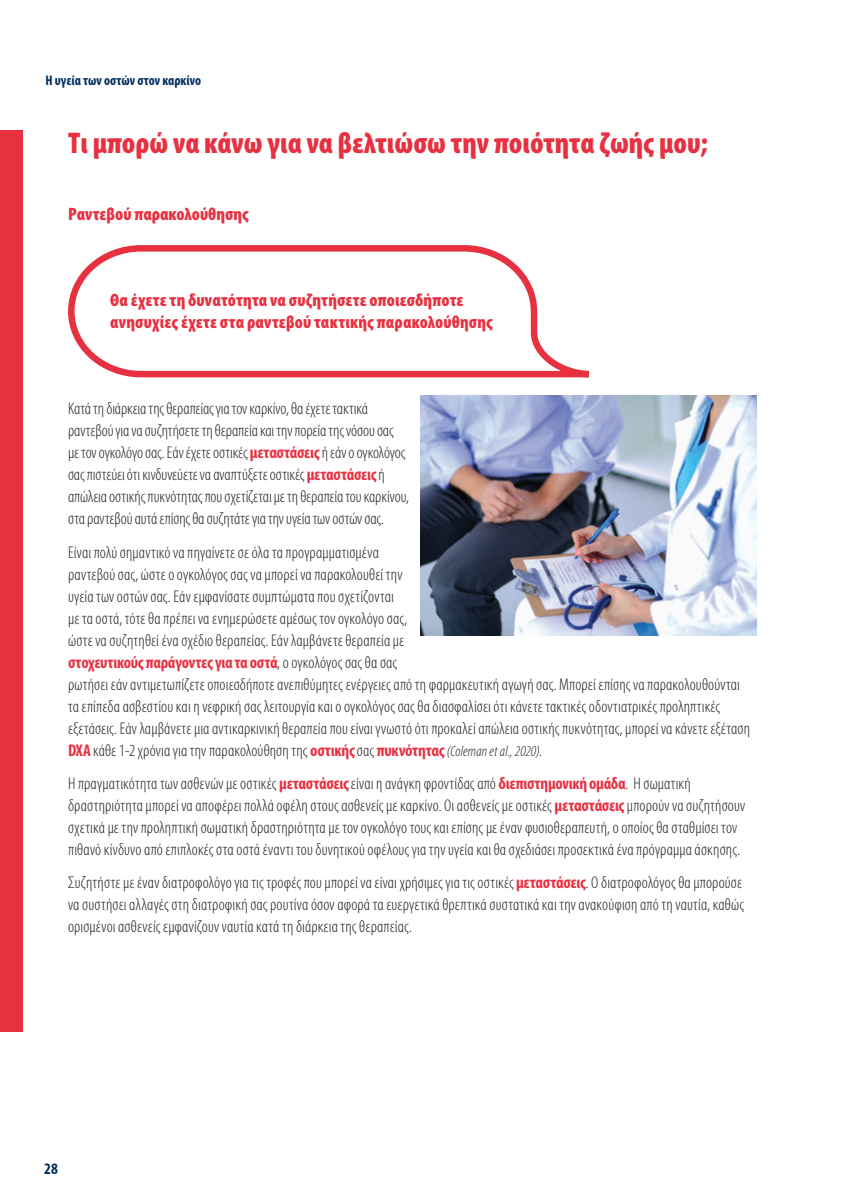
<style>
.page{position:relative;width:842px;height:1191px;background:#fff}
.page>*{position:absolute;margin:0;border:0;box-sizing:border-box;transform-origin:0 0}
.t1{font:900 condensed 30px "Myriad Pro";color:#e73141}
.t2{font:900 condensed 18px/22px "Myriad Pro";letter-spacing:.005em;color:#e73141}
.t3{font:300 condensed 17px/22px "Myriad Pro";letter-spacing:.01em;color:#231f20}
.t4{font:700 condensed 16px "Myriad Pro";color:#002e5e}
.t5{font:700 condensed 14px "Myriad Pro";color:#002e5e}
.s1{font-weight:700;color:#e73141}
.s2{font-style:italic;font-size:15px}
</style>
<div class="page">
<div style="left:0;top:130px;width:23px;height:902px;background:#e73141"></div>
<svg style="left:68px;top:245px;width:521px;height:133px"></svg>
<img style="left:421px;top:395px;width:336px;height:240px">
<p class="t5" style="left:45px;top:72px;width:157px">Η υγεία των οστών στον καρκίνο</p>
<h1 class="t1" style="left:68px;top:124px;width:642px">Τι μπορώ να κάνω για να βελτιώσω την ποιότητα ζωής μου;</h1>
<p class="t2" style="left:68px;top:203px;width:182px">Ραντεβού παρακολούθησης</p>
<p class="t2" style="left:110px;top:288px;width:384px">Θα έχετε τη δυνατότητα να συζητήσετε οποιεσδήποτε ανησυχίες έχετε στα ραντεβού τακτικής παρακολούθησης</p>
<p class="t3" style="left:68px;top:397px;width:342px">Κατά τη διάρκεια της θεραπείας για τον καρκίνο, θα έχετε τακτικά ραντεβού για να συζητήσετε τη θεραπεία και την πορεία της νόσου σας με τον ογκολόγο σας. Εάν έχετε οστικές <span class="s1">μεταστάσεις</span> ή εάν ο ογκολόγος σας πιστεύει ότι κινδυνεύετε να αναπτύξετε οστικές <span class="s1">μεταστάσεις</span> ή απώλεια οστικής πυκνότητας που σχετίζεται με τη θεραπεία του καρκίνου, στα ραντεβού αυτά επίσης θα συζητάτε για την υγεία των οστών σας.</p>
<p class="t3" style="left:68px;top:541px;width:684px">Είναι πολύ σημαντικό να πηγαίνετε σε όλα τα προγραμματισμένα<br>ραντεβού σας, ώστε ο ογκολόγος σας να μπορεί να παρακολουθεί την<br>υγεία των οστών σας. Εάν εμφανίσατε συμπτώματα που σχετίζονται<br>με τα οστά, τότε θα πρέπει να ενημερώσετε αμέσως τον ογκολόγο σας,<br>ώστε να συζητηθεί ένα σχέδιο θεραπείας. Εάν λαμβάνετε θεραπεία με<br><span class="s1">στοχευτικούς παράγοντες για τα οστά</span>, ο ογκολόγος σας θα σας<br>ρωτήσει εάν αντιμετωπίζετε οποιεσδήποτε ανεπιθύμητες ενέργειες από τη φαρμακευτική αγωγή σας. Μπορεί επίσης να παρακολουθούνται τα επίπεδα ασβεστίου και η νεφρική σας λειτουργία και ο ογκολόγος σας θα διασφαλίσει ότι κάνετε τακτικές οδοντιατρικές προληπτικές εξετάσεις. Εάν λαμβάνετε μια αντικαρκινική θεραπεία που είναι γνωστό ότι προκαλεί απώλεια οστικής πυκνότητας, μπορεί να κάνετε εξέταση <span class="s1">DXA</span> κάθε 1-2 χρόνια για την παρακολούθηση της <span class="s1">οστικής</span> σας <span class="s1">πυκνότητας</span><span class="s2">(Coleman et al., 2020)</span>.</p>
<p class="t3" style="left:68px;top:772px;width:679px">Η πραγματικότητα των ασθενών με οστικές <span class="s1">μεταστάσεις</span> είναι η ανάγκη φροντίδας από <span class="s1">διεπιστημονική ομάδα</span>. Η σωματική δραστηριότητα μπορεί να αποφέρει πολλά οφέλη στους ασθενείς με καρκίνο. Οι ασθενείς με οστικές <span class="s1">μεταστάσεις</span> μπορούν να συζητήσουν σχετικά με την προληπτική σωματική δραστηριότητα με τον ογκολόγο τους και επίσης με έναν φυσιοθεραπευτή, ο οποίος θα σταθμίσει τον πιθανό κίνδυνο από επιπλοκές στα οστά έναντι του δυνητικού οφέλους για την υγεία και θα σχεδιάσει προσεκτικά ένα πρόγραμμα άσκησης.</p>
<p class="t3" style="left:68px;top:871px;width:678px">Συζητήστε με έναν διατροφολόγο για τις τροφές που μπορεί να είναι χρήσιμες για τις οστικές <span class="s1">μεταστάσεις</span>. Ο διατροφολόγος θα μπορούσε να συστήσει αλλαγές στη διατροφική σας ρουτίνα όσον αφορά τα ευεργετικά θρεπτικά συστατικά και την ανακούφιση από τη ναυτία, καθώς ορισμένοι ασθενείς εμφανίζουν ναυτία κατά τη διάρκεια της θεραπείας.</p>
<p class="t4" style="left:44px;top:1159px;width:15px">28</p>
</div>
